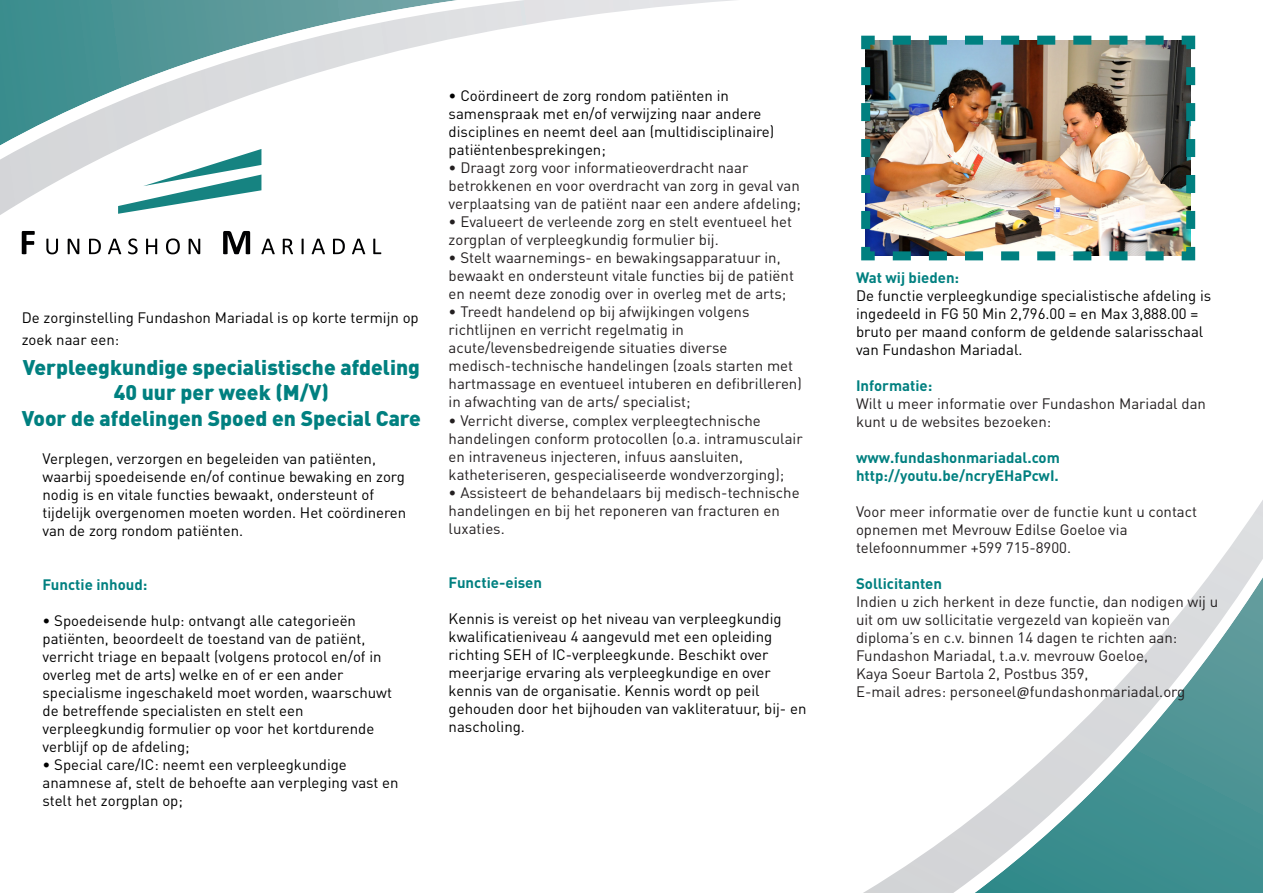
<style>
.page{position:relative;width:1263px;height:893px;background:#fff}
.page>*{position:absolute;margin:0;border:0;box-sizing:border-box;transform-origin:0 0}
.t1{font:900 21px/25.2px "DIN Pro";color:#008080;text-align:center}
.t2{font:15px/18px "DIN Pro";color:#231f20}
.t3{font:15px/18px "DIN Pro";color:#000}
.t4{font:700 15px "DIN Pro";color:#008080}
.s1{font-family:"Calibri"}
</style>
<div class="page">
<img style="left:861px;top:35px;width:335px;height:83px">
<img style="left:861px;top:118px;width:335px;height:143px">
<svg style="left:863px;top:500px;width:400px;height:393px"></svg>
<svg style="left:21px;top:231px;width:361px;height:24px"></svg>
<svg style="left:0;top:0;width:735px;height:215px"></svg>
<p class="t3" style="left:22px;top:306px;width:399px;line-height:21.6px">De zorginstelling Fundashon Mariadal is op korte termijn op zoek naar een:</p>
<p class="t1" style="left:23px;top:354px;width:399px">Verpleegkundige specialistische afdeling<br>40 uur per week (M/V)</p>
<p class="t1" style="left:22px;top:404px;width:401px">Voor de afdelingen Spoed en Special Care</p>
<p class="t3" style="left:43px;top:449px;width:365px">Verplegen, verzorgen en begeleiden van patiënten, waarbij spoedeisende en/of continue bewaking en zorg nodig is en vitale functies bewaakt, ondersteunt of tijdelijk overgenomen moeten worden. Het coördineren van de zorg rondom patiënten.</p>
<p class="t4" style="left:43px;top:575px;width:106px">Functie inhoud:</p>
<p class="t3" style="left:43px;top:611px;width:315px">• Spoedeisende hulp: ontvangt alle categorieën</p>
<p class="t3" style="left:43px;top:629px;width:324px">patiënten, beoordeelt de toestand van de patiënt,</p>
<p class="t3" style="left:43px;top:647px;width:341px">verricht triage en bepaalt (volgens protocol en/of in overleg met de arts) welke en of er een ander</p>
<p class="t3" style="left:43px;top:683px;width:351px">specialisme ingeschakeld moet worden, waarschuwt de betreffende specialisten en stelt een</p>
<p class="t3" style="left:43px;top:719px;width:333px">verpleegkundig formulier op voor het kortdurende verblijf op de afdeling;</p>
<p class="t3" style="left:43px;top:755px;width:306px">• Special care/IC: neemt een verpleegkundige</p>
<p class="t3" style="left:43px;top:773px;width:358px">anamnese af, stelt de behoefte aan verpleging vast en stelt het zorgplan op;</p>
<p class="t3" style="left:449px;top:86px;width:282px">• Coördineert de zorg rondom patiënten in</p>
<p class="t3" style="left:449px;top:104px;width:314px">samenspraak met en/of verwijzing naar andere</p>
<p class="t3" style="left:449px;top:122px;width:327px">disciplines en neemt deel aan (multidisciplinaire)</p>
<p class="t3" style="left:449px;top:140px;width:159px">patiëntenbesprekingen;</p>
<p class="t2" style="left:449px;top:158px;width:301px">• Draagt zorg voor informatieoverdracht naar</p>
<p class="t2" style="left:449px;top:176px;width:354px">betrokkenen en voor overdracht van zorg in geval van verplaatsing van de patiënt naar een andere afdeling;</p>
<p class="t2" style="left:449px;top:212px;width:345px">• Evalueert de verleende zorg en stelt eventueel het zorgplan of verpleegkundig formulier bij.</p>
<p class="t2" style="left:449px;top:248px;width:333px">• Stelt waarnemings- en bewakingsapparatuur in,</p>
<p class="t2" style="left:449px;top:266px;width:347px">bewaakt en ondersteunt vitale functies bij de patiënt en neemt deze zonodig over in overleg met de arts;</p>
<p class="t2" style="left:449px;top:302px;width:302px">• Treedt handelend op bij afwijkingen volgens</p>
<p class="t2" style="left:449px;top:320px;width:237px">richtlijnen en verricht regelmatig in</p>
<p class="t2" style="left:449px;top:338px;width:280px">acute/levensbedreigende situaties diverse</p>
<p class="t2" style="left:449px;top:356px;width:355px">medisch-technische handelingen (zoals starten met hartmassage en eventueel intuberen en defibrilleren) in afwachting van de arts/ specialist;</p>
<p class="t2" style="left:449px;top:410px;width:314px">• Verricht diverse, complex verpleegtechnische</p>
<p class="t2" style="left:449px;top:428px;width:356px">handelingen conform protocollen (o.a. intramusculair en intraveneus injecteren, infuus aansluiten,</p>
<p class="t2" style="left:449px;top:464px;width:337px">katheteriseren, gespecialiseerde wondverzorging);</p>
<p class="t2" style="left:449px;top:482px;width:353px">• Assisteert de behandelaars bij medisch-technische handelingen en bij het reponeren van fracturen en luxaties.</p>
<p class="t4" style="left:449px;top:572px;width:95px">Functie-eisen</p>
<p class="t3" style="left:449px;top:608px;width:335px">Kennis is vereist op het niveau van verpleegkundig kwalificatieniveau 4 aangevuld met een opleiding</p>
<p class="t3" style="left:449px;top:644px;width:321px">richting SEH of IC-verpleegkunde. Beschikt over</p>
<p class="t3" style="left:449px;top:662px;width:324px">meerjarige ervaring als verpleegkundige en over</p>
<p class="t3" style="left:449px;top:680px;width:313px">kennis van de organisatie. Kennis wordt op peil</p>
<p class="t3" style="left:449px;top:698px;width:359px">gehouden door het bijhouden van vakliteratuur, bij- en nascholing.</p>
<p class="t4" style="left:856px;top:267px;width:105px">Wat wij bieden:</p>
<p class="t3" style="left:856px;top:286px;width:357px">De functie verpleegkundige specialistische afdeling is ingedeeld in FG 50 Min 2,796.00 = en Max 3,888.00 = bruto per maand conform de geldende salarisschaal van Fundashon Mariadal.</p>
<p class="t4" style="left:856px;top:375px;width:78px">Informatie:</p>
<p class="t2" style="left:856px;top:394px;width:351px">Wilt u meer informatie over Fundashon Mariadal dan kunt u de websites bezoeken:</p>
<p class="t4" style="left:856px;top:447px;width:205px">www.fundashonmariadal.com</p>
<p class="t4" style="left:856px;top:465px;width:204px">http://youtu.be/ncryEHaPcwI.</p>
<p class="t2" style="left:856px;top:502px;width:343px">Voor meer informatie over de functie kunt u contact opnemen met Mevrouw Edilse Goeloe via</p>
<p class="t2" style="left:856px;top:538px;width:217px">telefoonnummer +599 715-8900.</p>
<p class="t4" style="left:856px;top:573px;width:88px">Sollicitanten</p>
<p class="t2" style="left:856px;top:592px;width:364px">Indien u zich herkent in deze functie, dan nodigen wij u uit om uw sollicitatie vergezeld van kopieën van</p>
<p class="t2" style="left:856px;top:628px;width:323px">diploma’s en c.v. binnen 14 dagen te richten aan:</p>
<p class="t2" style="left:856px;top:646px;width:294px">Fundashon Mariadal, t.a.v. mevrouw Goeloe,</p>
<p class="t2" style="left:856px;top:664px;width:234px">Kaya Soeur Bartola 2, Postbus 359,</p>
<p class="t2" style="left:856px;top:682px;width:331px">E-mail adres: personeel<span class="s1">@</span>fundashonmariadal.org</p>
</div>
